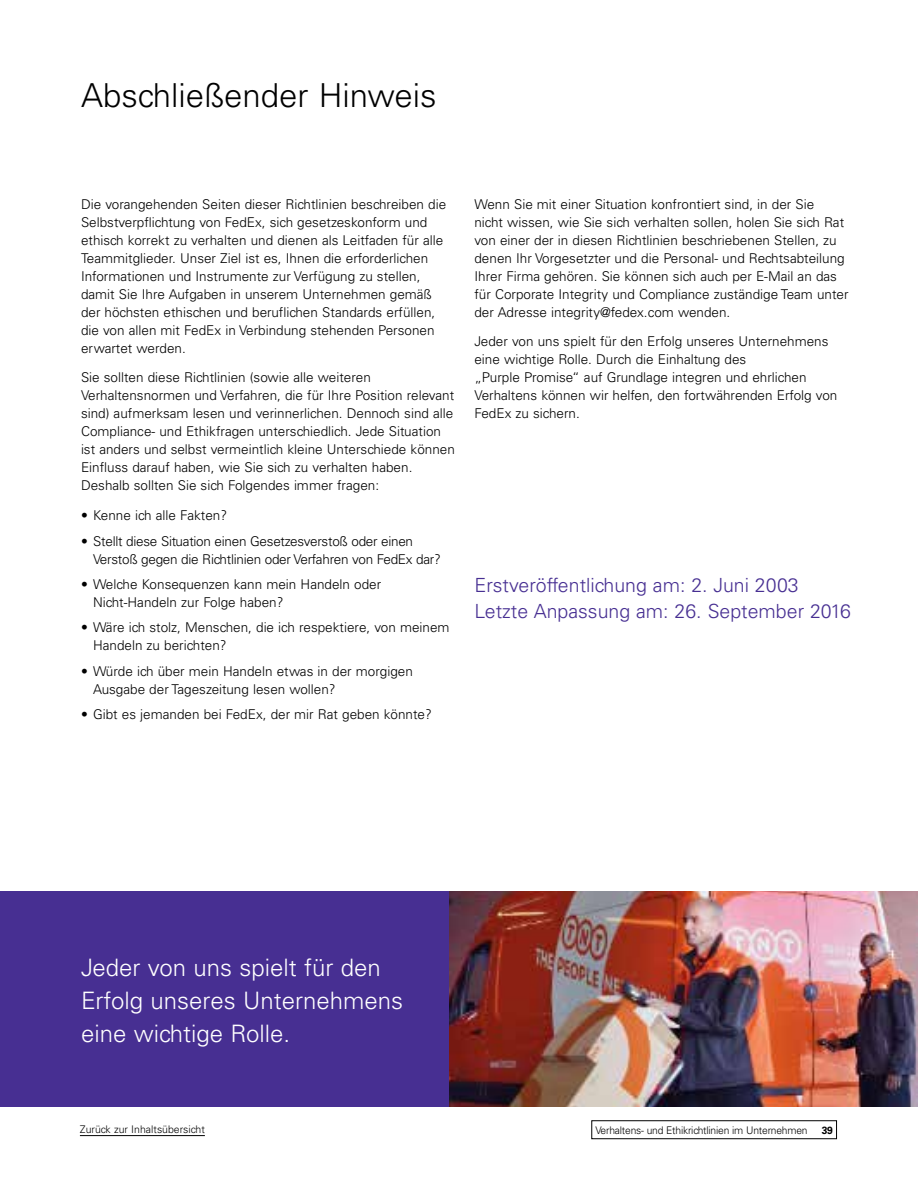
<style>
.page{position:relative;width:918px;height:1188px;background:#fff}
.page>*{position:absolute;margin:0;border:0;box-sizing:border-box;transform-origin:0 0}
.t1{font:300 33px "Univers";color:#000}
.t2{font:300 24px/33px "Univers";color:#fff}
.t3{font:300 19.5px/25.5px "Univers";color:#472f92}
.t4{font:300 13.5px/18px "Univers";color:#000}
.t5{font:300 13.5px/18px "Univers";letter-spacing:-.02em;color:#000}
.t6{font:300 10.5px "Univers";letter-spacing:-.02em;color:#000}
.t7{font:300 10.5px "Univers";color:#000}
.t8{font:700 10.5px "Univers";color:#000}
</style>
<div class="page">
<div style="left:592px;top:1121px;width:245px;height:18px;border:1px solid #000"></div>
<hr style="left:80px;top:1135px;width:125px;height:1px;background:#000">
<div style="left:0;top:891px;width:459px;height:216px;background:#472f92"></div>
<img style="left:450px;top:891px;width:468px;height:216px">
<h1 class="t1" style="left:81px;top:76px;width:357px">Abschließender Hinweis</h1>
<p class="t4" style="left:81px;top:195px;width:367px">Die vorangehenden Seiten dieser Richtlinien beschreiben die Selbstverpflichtung von FedEx, sich gesetzeskonform und ethisch korrekt zu verhalten und dienen als Leitfaden für alle Teammitglieder. Unser Ziel ist es, Ihnen die erforderlichen Informationen und Instrumente zur Verfügung zu stellen, damit Sie Ihre Aufgaben in unserem Unternehmen gemäß der höchsten ethischen und beruflichen Standards erfüllen, die von allen mit FedEx in Verbindung stehenden Personen erwartet werden.</p>
<p class="t4" style="left:81px;top:369px;width:375px">Sie sollten diese Richtlinien (sowie alle weiteren Verhaltensnormen und Verfahren, die für Ihre Position relevant sind) aufmerksam lesen und verinnerlichen. Dennoch sind alle Compliance- und Ethikfragen unterschiedlich. Jede Situation ist anders und selbst vermeintlich kleine Unterschiede können Einfluss darauf haben, wie Sie sich zu verhalten haben.<br>Deshalb sollten Sie sich Folgendes immer fragen:</p>
<p class="t4" style="left:81px;top:507px;width:148px">• Kenne ich alle Fakten?</p>
<p class="t5" style="left:93px;top:532px;width:349px;text-indent:-12px">• Stellt diese Situation einen Gesetzesverstoß oder einen<br>Verstoß gegen die Richtlinien oder Verfahren von FedEx dar?</p>
<p class="t4" style="left:93px;top:575px;width:290px;text-indent:-12px">• Welche Konsequenzen kann mein Handeln oder<br>Nicht-Handeln zur Folge haben?</p>
<p class="t4" style="left:93px;top:619px;width:358px;text-indent:-12px">• Wäre ich stolz, Menschen, die ich respektiere, von meinem<br>Handeln zu berichten?</p>
<p class="t4" style="left:93px;top:662px;width:321px;text-indent:-12px">• Würde ich über mein Handeln etwas in der morgigen<br>Ausgabe der Tageszeitung lesen wollen?</p>
<p class="t4" style="left:81px;top:705px;width:352px">• Gibt es jemanden bei FedEx, der mir Rat geben könnte?</p>
<p class="t4" style="left:474px;top:195px;width:376px">Wenn Sie mit einer Situation konfrontiert sind, in der Sie<br>nicht wissen, wie Sie sich verhalten sollen, holen Sie sich Rat von einer der in diesen Richtlinien beschriebenen Stellen, zu denen Ihr Vorgesetzter und die Personal- und Rechtsabteilung Ihrer Firma gehören. Sie können sich auch per E-Mail an das für Corporate Integrity und Compliance zuständige Team unter der Adresse integrity@fedex.com wenden.</p>
<p class="t4" style="left:474px;top:333px;width:364px">Jeder von uns spielt für den Erfolg unseres Unternehmens eine wichtige Rolle. Durch die Einhaltung des<br>„Purple Promise“ auf Grundlage integren und ehrlichen Verhaltens können wir helfen, den fortwährenden Erfolg von FedEx zu sichern.</p>
<h3 class="t3" style="left:474px;top:573px;width:378px">Erstveröffentlichung am: 2. Juni 2003<br>Letzte Anpassung am: 26. September 2016</h3>
<h2 class="t2" style="left:81px;top:951px;width:324px">Jeder von uns spielt für den<br>Erfolg unseres Unternehmens eine wichtige Rolle.</h2>
<p class="t7" style="left:80px;top:1123px;width:126px">Zurück zur Inhaltsübersicht</p>
<p class="t6" style="left:595px;top:1124px;width:214px">Verhaltens- und Ethikrichtlinien im Unternehmen</p>
<p class="t8" style="left:822px;top:1124px;width:13px">39</p>
</div>
